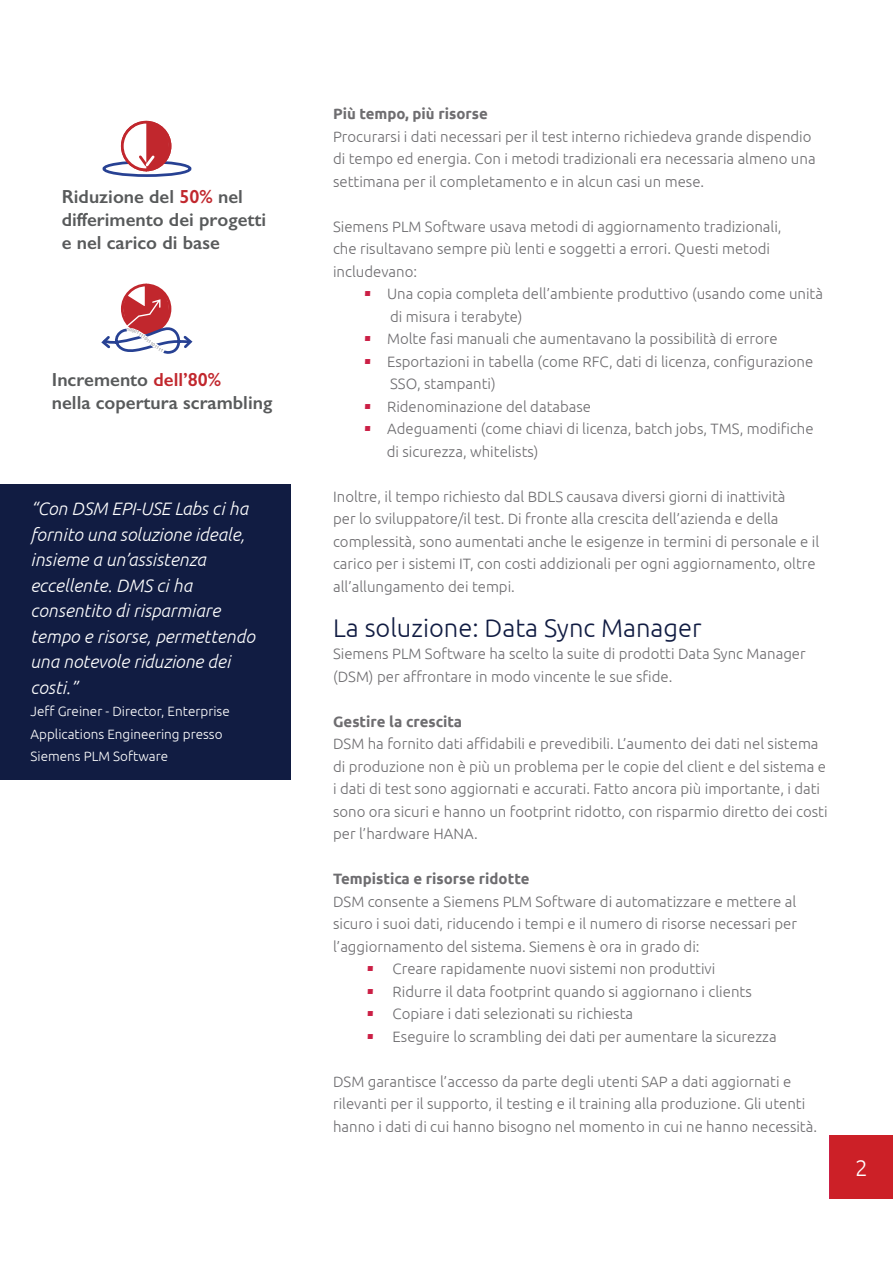
<style>
.page{position:relative;width:893px;height:1263px;background:#fff}
.page>*{position:absolute;margin:0;border:0;box-sizing:border-box;transform-origin:0 0}
.t1{font:300 25.5px "Ubuntu";color:#111c42}
.t2{font:300 22.5px "Ubuntu";color:#fff}
.t3{font:600 19.05px/22.8px "Gill Sans";color:#585a5b}
.t4{font:italic 300 18px/25.5px "Ubuntu";color:#fff}
.t5{font:300 15px/22.5px "Ubuntu";color:#6e6d70}
.t6{font:700 15px "Ubuntu";color:#6e6d70}
.t7{font:300 13.5px/22.5px "Ubuntu";color:#fff}
.s1{color:#c1272d}
.s2{font-family:"ITC Eras Std";font-weight:500;font-size:16.5px;color:#cb1f45}
</style>
<div class="page">
<svg style="left:829px;top:1135px;width:64px;height:63px"></svg>
<div style="left:830px;top:1135px;width:62px;height:64px;background:#cc2027"></div>
<div style="left:0;top:484px;width:291px;height:295px;background:#111c42"></div>
<div style="left:103px;top:161px;width:88px;height:16px;border:3px solid #274193;border-radius:50%"></div>
<svg style="left:120px;top:120px;width:53px;height:53px"></svg>
<svg style="left:101px;top:283px;width:92px;height:71px"></svg>
<p class="t3" style="left:62px;top:185px;width:206px">Riduzione del <span class="s1">50%</span> nel differimento dei progetti e nel carico di base</p>
<p class="t3" style="left:52px;top:368px;width:222px">Incremento <span class="s1">dell’80%<br></span>nella copertura scrambling</p>
<p class="t4" style="left:31px;top:496px;width:226px">“Con DSM EPI-USE Labs ci ha fornito una soluzione ideale, insieme a un’assistenza eccellente. DMS ci ha consentito di risparmiare tempo e risorse, permettendo una notevole riduzione dei costi.”</p>
<p class="t7" style="left:31px;top:700px;width:201px">Jeff Greiner - Director, Enterprise<br>Applications Engineering presso<br>Siemens PLM Software</p>
<p class="t6" style="left:333px;top:105px;width:156px">Più tempo, più risorse</p>
<p class="t5" style="left:333px;top:125px;width:484px">Procurarsi i dati necessari per il test interno richiedeva grande dispendio di tempo ed energia. Con i metodi tradizionali era necessaria almeno una settimana per il completamento e in alcun casi un mese.</p>
<p class="t5" style="left:333px;top:215px;width:450px">Siemens PLM Software usava metodi di aggiornamento tradizionali, che risultavano sempre più lenti e soggetti a errori. Questi metodi includevano:</p>
<p class="t5" style="left:390px;top:282px;width:434px;text-indent:-27px"><span class="s2">•</span> Una copia completa dell’ambiente produttivo (usando come unità di misura i terabyte)</p>
<p class="t5" style="left:363px;top:327px;width:416px"><span class="s2">•</span> Molte fasi manuali che aumentavano la possibilità di errore</p>
<p class="t5" style="left:390px;top:350px;width:424px;text-indent:-27px"><span class="s2">•</span> Esportazioni in tabella (come RFC, dati di licenza, configurazione<br>SSO, stampanti)</p>
<p class="t5" style="left:363px;top:395px;width:230px"><span class="s2">•</span> Ridenominazione del database</p>
<p class="t5" style="left:387px;top:417px;width:428px;text-indent:-24px"><span class="s2">•</span> Adeguamenti (come chiavi di licenza, batch jobs, TMS, modifiche di sicurezza, whitelists)</p>
<p class="t5" style="left:333px;top:485px;width:488px">Inoltre, il tempo richiesto dal BDLS causava diversi giorni di inattività<br>per lo sviluppatore/il test. Di fronte alla crescita dell’azienda e della complessità, sono aumentati anche le esigenze in termini di personale e il carico per i sistemi IT, con costi addizionali per ogni aggiornamento, oltre all’allungamento dei tempi.</p>
<h1 class="t1" style="left:333px;top:612px;width:370px">La soluzione: Data Sync Manager</h1>
<p class="t5" style="left:333px;top:642px;width:474px">Siemens PLM Software ha scelto la suite di prodotti Data Sync Manager (DSM) per affrontare in modo vincente le sue sfide.</p>
<p class="t6" style="left:333px;top:712px;width:131px">Gestire la crescita</p>
<p class="t5" style="left:333px;top:732px;width:496px">DSM ha fornito dati affidabili e prevedibili. L’aumento dei dati nel sistema di produzione non è più un problema per le copie del client e del sistema e i dati di test sono aggiornati e accurati. Fatto ancora più importante, i dati sono ora sicuri e hanno un footprint ridotto, con risparmio diretto dei costi per l’hardware HANA.</p>
<p class="t6" style="left:333px;top:870px;width:198px">Tempistica e risorse ridotte</p>
<p class="t5" style="left:333px;top:890px;width:465px;text-align:justify">DSM consente a Siemens PLM Software di automatizzare e mettere al sicuro i suoi dati, riducendo i tempi e il numero di risorse necessari per l’aggiornamento del sistema. Siemens è ora in grado di:</p>
<p class="t5" style="left:366px;top:957px;width:351px"><span class="s2">•</span> Creare rapidamente nuovi sistemi non produttivi</p>
<p class="t5" style="left:366px;top:980px;width:388px"><span class="s2">•</span> Ridurre il data footprint quando si aggiornano i clients</p>
<p class="t5" style="left:366px;top:1002px;width:269px"><span class="s2">•</span> Copiare i dati selezionati su richiesta</p>
<p class="t5" style="left:366px;top:1025px;width:413px"><span class="s2">•</span> Eseguire lo scrambling dei dati per aumentare la sicurezza</p>
<p class="t5" style="left:333px;top:1070px;width:485px">DSM garantisce l’accesso da parte degli utenti SAP a dati aggiornati e rilevanti per il supporto, il testing e il training alla produzione. Gli utenti hanno i dati di cui hanno bisogno nel momento in cui ne hanno necessità.</p>
<h2 class="t2" style="left:855px;top:1154px;width:14px">2</h2>
</div>
